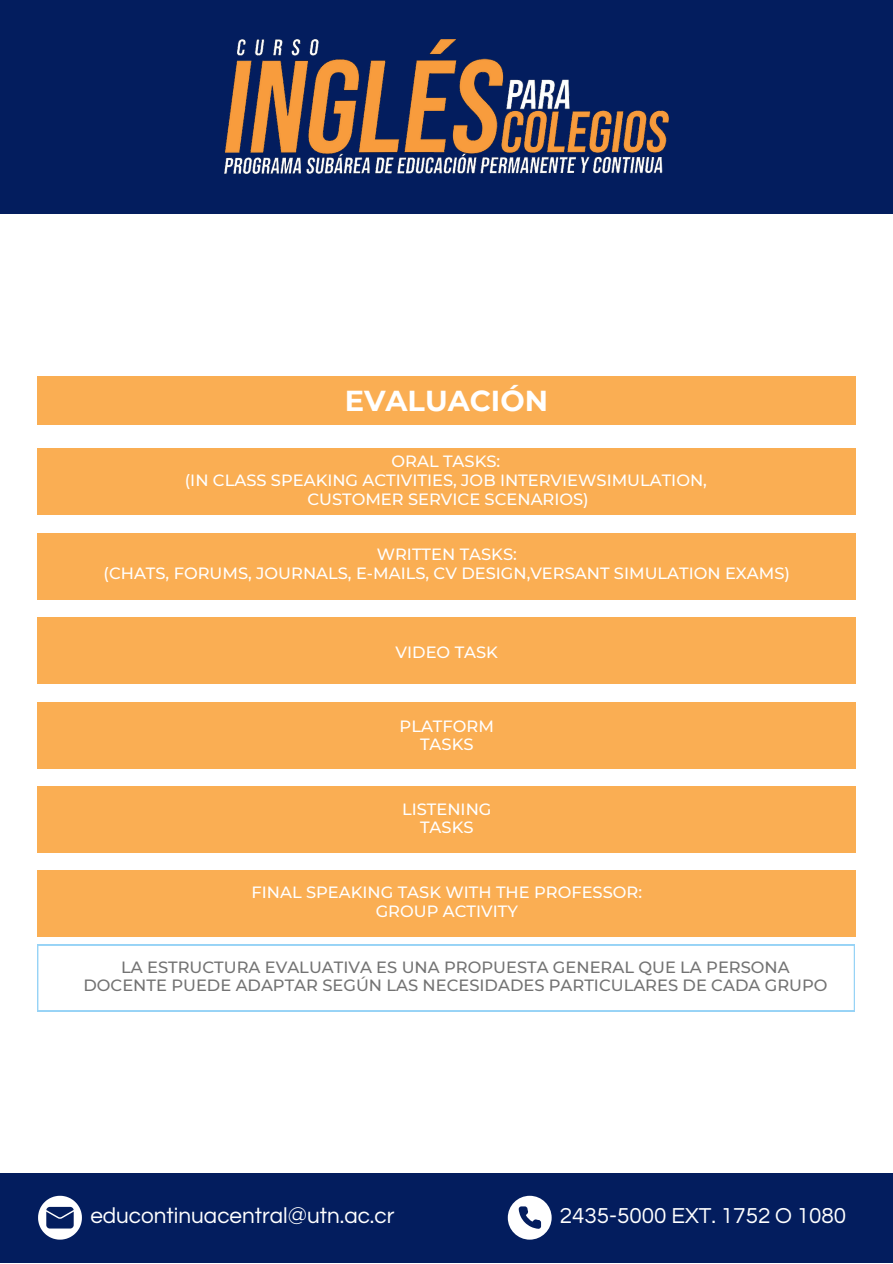
<style>
.page{position:relative;width:893px;height:1264px;background:#fff}
.page>*{position:absolute;margin:0;border:0;box-sizing:border-box;transform-origin:0 0}
.t1{font:700 28.8px "Montserrat";color:#fff}
.t2{font:22.5px "Questrial";color:#fff}
.t3{font:500 16.35px/18.8px "Montserrat";color:#fff;text-align:center}
.t4{font:500 16.35px/18.8px "Montserrat";color:#737373;text-align:center}
</style>
<div class="page">
<div style="left:0;top:0;width:892px;height:213px;background:#031d5e"></div>
<img style="left:224px;top:40px;width:444px;height:134px">
<div style="left:37px;top:448px;width:818px;height:66px;background:#faae53"></div>
<div style="left:37px;top:376px;width:818px;height:49px;background:#faae53"></div>
<div style="left:37px;top:533px;width:818px;height:66px;background:#faae53"></div>
<div style="left:37px;top:617px;width:818px;height:66px;background:#faae53"></div>
<div style="left:37px;top:702px;width:818px;height:66px;background:#faae53"></div>
<div style="left:37px;top:786px;width:818px;height:66px;background:#faae53"></div>
<div style="left:37px;top:870px;width:818px;height:66px;background:#faae53"></div>
<svg style="left:37px;top:944px;width:817px;height:67px"></svg>
<div style="left:0;top:1173px;width:892px;height:89px;background:#031d5e"></div>
<svg style="left:38px;top:1195px;width:44px;height:44px"></svg>
<svg style="left:507px;top:1195px;width:44px;height:44px"></svg>
<p class="t1" style="left:344px;top:383px;width:205px">EVALUACIÓN</p>
<p class="t3" style="left:391px;top:452px;width:110px">ORAL TASKS:</p>
<p class="t3" style="left:185px;top:471px;width:523px">(IN CLASS SPEAKING ACTIVITIES, JOB INTERVIEWSIMULATION,</p>
<p class="t3" style="left:307px;top:489px;width:283px">CUSTOMER SERVICE SCENARIOS)</p>
<p class="t3" style="left:377px;top:545px;width:141px">WRITTEN TASKS:</p>
<p class="t3" style="left:104px;top:563px;width:688px">(CHATS, FORUMS, JOURNALS, E-MAILS, CV DESIGN,VERSANT SIMULATION EXAMS)</p>
<p class="t3" style="left:395px;top:643px;width:104px">VIDEO TASK</p>
<p class="t3" style="left:399px;top:716px;width:96px">PLATFORM<br>TASKS</p>
<p class="t3" style="left:402px;top:799px;width:91px">LISTENING<br>TASKS</p>
<p class="t3" style="left:251px;top:882px;width:392px">FINAL SPEAKING TASK WITH THE PROFESSOR:</p>
<p class="t3" style="left:375px;top:901px;width:144px">GROUP ACTIVITY</p>
<p class="t4" style="left:83px;top:957px;width:745px">LA ESTRUCTURA EVALUATIVA ES UNA PROPUESTA GENERAL QUE LA PERSONA<br>DOCENTE PUEDE ADAPTAR SEGÚN LAS NECESIDADES PARTICULARES DE CADA GRUPO</p>
<p class="t2" style="left:90px;top:1204px;width:305px">educontinuacentral@utn.ac.cr</p>
<p class="t2" style="left:559px;top:1204px;width:288px">2435-5000 EXT. 1752 O 1080</p>
</div>
